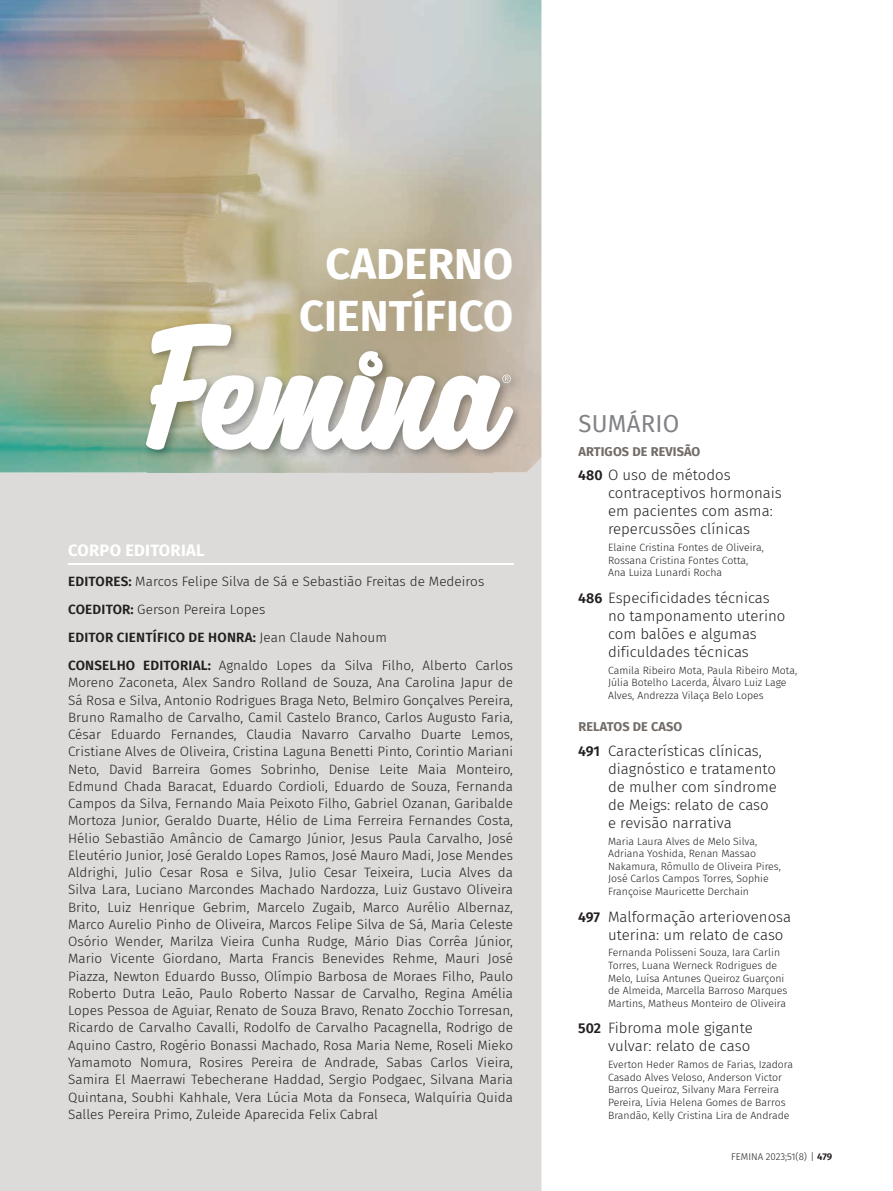
<style>
.page{position:relative;width:893px;height:1191px;background:#fff}
.page>*{position:absolute;margin:0;border:0;box-sizing:border-box;transform-origin:0 0}
.t1{font:700 43.5px/52.3px "Fira Sans";color:#fff;text-align:right}
.t2{font:24px "Fira Sans";letter-spacing:.01em;color:#808285}
.t3{font:700 16.5px "Fira Sans";letter-spacing:.015em;color:#fff}
.t4{font:300 15px/18px "Fira Sans";color:#231f20}
.t5{font:300 13.5px/17.2px "Fira Sans";letter-spacing:.005em;color:#231f20}
.t6{font:700 12.75px "Fira Sans";letter-spacing:.01em;color:#726b66}
.t7{font:300 10.5px/12.6px "Fira Sans";color:#231f20}
.t8{font:300 9.75px "Fira Sans";color:#231f20}
.s1{font-weight:600}
.s2{font-weight:600;font-size:14.25px}
</style>
<div class="page">
<div style="left:0;top:472px;width:541px;height:719px;background:#dddbd9"></div>
<img style="left:0;top:0;width:492px;height:315px">
<img style="left:0;top:315px;width:147px;height:157px">
<img style="left:147px;top:315px;width:346px;height:4px">
<img style="left:141px;top:319px;width:383px;height:141px">
<svg style="left:146px;top:320px;width:368px;height:139px"></svg>
<hr style="left:68px;top:563px;width:445px;height:1px;background:#fff">
<h1 class="t1" style="left:299px;top:234px;width:215px">CADERNO<br>CIENTÍFICO</h1>
<p class="t3" style="left:68px;top:536px;width:138px">CORPO EDITORIAL</p>
<p class="t5" style="left:68px;top:567px;width:446px;line-height:27.9px"><span class="s1">EDITORES:</span> Marcos Felipe Silva de Sá e Sebastião Freitas de Medeiros <span class="s1">COEDITOR:</span> Gerson Pereira Lopes<br><span class="s1">EDITOR CIENTÍFICO DE HONRA:</span> Jean Claude Nahoum<br><span class="s1">CONSELHO EDITORIAL:</span> Agnaldo Lopes da Silva Filho, Alberto Carlos</p>
<p class="t5" style="left:68px;top:674px;width:447px;text-align:justify">Moreno Zaconeta, Alex Sandro Rolland de Souza, Ana Carolina Japur de Sá Rosa e Silva, Antonio Rodrigues Braga Neto, Belmiro Gonçalves Pereira, Bruno Ramalho de Carvalho, Camil Castelo Branco, Carlos Augusto Faria, César Eduardo Fernandes, Claudia Navarro Carvalho Duarte Lemos, Cristiane Alves de Oliveira, Cristina Laguna Benetti Pinto, Corintio Mariani Neto, David Barreira Gomes Sobrinho, Denise Leite Maia Monteiro, Edmund Chada Baracat, Eduardo Cordioli, Eduardo de Souza, Fernanda Campos da Silva, Fernando Maia Peixoto Filho, Gabriel Ozanan, Garibalde Mortoza Junior, Geraldo Duarte, Hélio de Lima Ferreira Fernandes Costa, Hélio Sebastião Amâncio de Camargo Júnior, Jesus Paula Carvalho, José Eleutério Junior, José Geraldo Lopes Ramos, José Mauro Madi, Jose Mendes Aldrighi, Julio Cesar Rosa e Silva, Julio Cesar Teixeira, Lucia Alves da Silva Lara, Luciano Marcondes Machado Nardozza, Luiz Gustavo Oliveira Brito, Luiz Henrique Gebrim, Marcelo Zugaib, Marco Aurélio Albernaz, Marco Aurelio Pinho de Oliveira, Marcos Felipe Silva de Sá, Maria Celeste Osório Wender, Marilza Vieira Cunha Rudge, Mário Dias Corrêa Júnior, Mario Vicente Giordano, Marta Francis Benevides Rehme, Mauri José Piazza, Newton Eduardo Busso, Olímpio Barbosa de Moraes Filho, Paulo Roberto Dutra Leão, Paulo Roberto Nassar de Carvalho, Regina Amélia Lopes Pessoa de Aguiar, Renato de Souza Bravo, Renato Zocchio Torresan, Ricardo de Carvalho Cavalli, Rodolfo de Carvalho Pacagnella, Rodrigo de Aquino Castro, Rogério Bonassi Machado, Rosa Maria Neme, Roseli Mieko Yamamoto Nomura, Rosires Pereira de Andrade, Sabas Carlos Vieira, Samira El Maerrawi Tebecherane Haddad, Sergio Podgaec, Silvana Maria Quintana, Soubhi Kahhale, Vera Lúcia Mota da Fonseca, Walquíria Quida Salles Pereira Primo, Zuleide Aparecida Felix Cabral</p>
<h2 class="t2" style="left:578px;top:406px;width:103px">SUMÁRIO</h2>
<p class="t6" style="left:578px;top:441px;width:124px">ARTIGOS DE REVISÃO</p>
<p class="t4" style="left:608px;top:466px;width:175px;text-indent:-30px"><span class="s2">480</span> O uso de métodos contraceptivos hormonais em pacientes com asma: repercussões clínicas</p>
<p class="t7" style="left:608px;top:541px;width:157px">Elaine Cristina Fontes de Oliveira,<br>Rossana Cristina Fontes Cotta,<br>Ana Luiza Lunardi Rocha</p>
<p class="t4" style="left:608px;top:588px;width:179px;text-indent:-30px"><span class="s2">486</span> Especificidades técnicas no tamponamento uterino com balões e algumas dificuldades técnicas</p>
<p class="t7" style="left:608px;top:664px;width:191px">Camila Ribeiro Mota, Paula Ribeiro Mota,<br>Júlia Botelho Lacerda, Álvaro Luiz Lage<br>Alves, Andrezza Vilaça Belo Lopes</p>
<p class="t6" style="left:578px;top:716px;width:106px">RELATOS DE CASO</p>
<p class="t4" style="left:608px;top:741px;width:170px;text-indent:-30px"><span class="s2">491</span> Características clínicas, diagnóstico e tratamento de mulher com síndrome de Meigs: relato de caso e revisão narrativa</p>
<p class="t7" style="left:608px;top:834px;width:174px">Maria Laura Alves de Melo Silva, Adriana Yoshida, Renan Massao Nakamura, Rômullo de Oliveira Pires, José Carlos Campos Torres, Sophie Françoise Mauricette Derchain</p>
<p class="t4" style="left:608px;top:907px;width:185px;text-indent:-30px"><span class="s2">497</span> Malformação arteriovenosa uterina: um relato de caso</p>
<p class="t7" style="left:608px;top:946px;width:181px">Fernanda Polisseni Souza, Iara Carlin Torres, Luana Werneck Rodrigues de Melo, Luísa Antunes Queiroz Guarçoni de Almeida, Marcella Barroso Marques Martins, Matheus Monteiro de Oliveira</p>
<p class="t4" style="left:578px;top:1019px;width:176px;text-align:right"><span class="s2">502</span> Fibroma mole gigante vulvar: relato de caso</p>
<p class="t7" style="left:608px;top:1058px;width:187px">Everton Heder Ramos de Farias, Izadora Casado Alves Veloso, Anderson Victor Barros Queiroz, Silvany Mara Ferreira Pereira, Lívia Helena Gomes de Barros Brandão, Kelly Cristina Lira de Andrade</p>
<p class="t8" style="left:731px;top:1149px;width:102px">FEMINA 2023;51(8) | <span class="s1">479</span></p>
</div>
